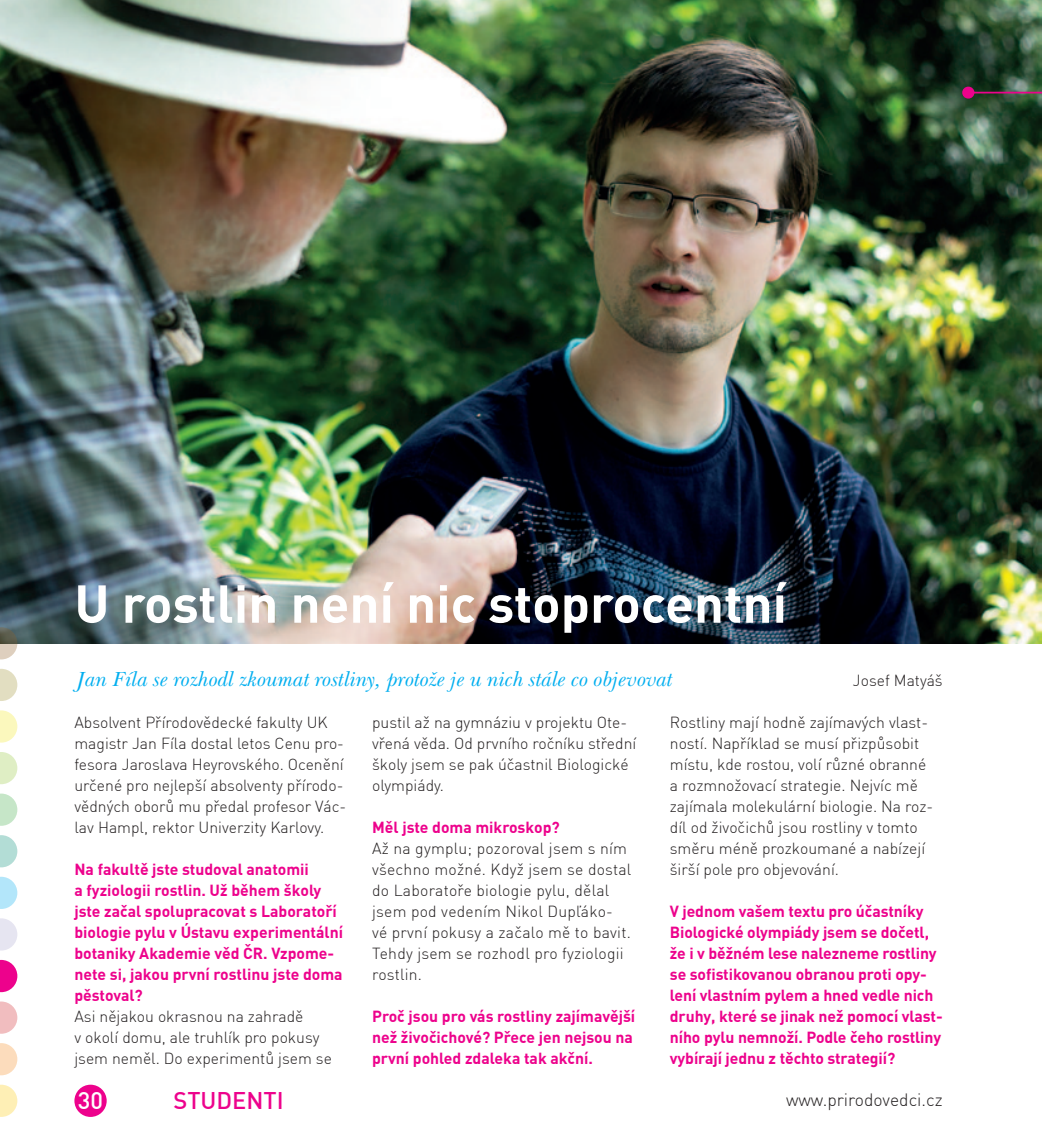
<style>
.page{position:relative;width:1042px;height:1141px;background:#fff}
.page>*{position:absolute;margin:0;border:0;box-sizing:border-box;transform-origin:0 0}
.t1{font:700 52.5px "DIN Pro";color:#fff}
.t2{font:500 23.62px "DINCE";color:#ed028c}
.t3{font:500 23.62px "DINCE";color:#fff}
.t4{font:italic 21px "Baskerville Han TOT";color:#00aeef}
.t5{font:300 17.5px "DINCE";color:#231f20}
.t6{font:300 15.75px/21px "DINCE";color:#231f20}
.t7{font:700 15.75px/21px "DINCE";letter-spacing:-.005em;color:#ed028c}
</style>
<div class="page">
<img style="left:0;top:0;width:1042px;height:644px">
<div style="left:963px;top:87px;width:10px;height:11px;background:#ed028c;border-radius:50%"></div>
<div style="left:962px;top:87px;width:12px;height:12px;border:2px solid #ed028c;border-radius:50%"></div>
<hr style="left:968px;top:92px;width:74px;height:1px;background:#ed028c">
<div style="left:74px;top:1085px;width:33px;height:32px;background:#ed028c;border-radius:50%"></div>
<svg style="left:0;top:1085px;width:17px;height:32px"></svg>
<svg style="left:0;top:1043px;width:17px;height:32px"></svg>
<svg style="left:0;top:1001px;width:17px;height:33px"></svg>
<svg style="left:0;top:960px;width:17px;height:32px"></svg>
<svg style="left:0;top:918px;width:17px;height:33px"></svg>
<svg style="left:0;top:877px;width:17px;height:32px"></svg>
<svg style="left:0;top:835px;width:17px;height:32px"></svg>
<svg style="left:0;top:794px;width:17px;height:32px"></svg>
<svg style="left:0;top:752px;width:17px;height:32px"></svg>
<svg style="left:0;top:710px;width:17px;height:33px"></svg>
<svg style="left:0;top:669px;width:17px;height:32px"></svg>
<svg style="left:0;top:627px;width:17px;height:32px"></svg>
<h1 class="t1" style="left:74px;top:568px;width:714px">U rostlin není nic stoprocentní</h1>
<h3 class="t4" style="left:74px;top:668px;width:598px">Jan Fíla se rozhodl zkoumat rostliny, protože je u nich stále co objevovat</h3>
<p class="t6" style="left:853px;top:669px;width:91px">Josef Matyáš</p>
<p class="t6" style="left:74px;top:711px;width:273px">Absolvent Přírodovědecké fakulty UK magistr Jan Fíla dostal letos Cenu pro&shy;fesora Jaroslava Heyrovského. Ocenění určené pro nejlepší absolventy přírodo&shy;vědných oborů mu předal profesor Vác&shy;lav Hampl, rektor Univerzity Karlovy.</p>
<p class="t7" style="left:74px;top:858px;width:270px">Na fakultě jste studoval anatomii<br>a fyziologii rostlin. Už během školy jste začal spolupracovat s Laboratoří biologie pylu v Ústavu experimentální botaniky Akademie věd ČR. Vzpome&shy;nete si, jakou první rostlinu jste doma pěstoval?</p>
<p class="t6" style="left:74px;top:1005px;width:259px">Asi nějakou okrasnou na zahradě<br>v okolí domu, ale truhlík pro pokusy jsem neměl. Do experimentů jsem se</p>
<p class="t6" style="left:670px;top:711px;width:265px">Rostliny mají hodně zajímavých vlast&shy;ností. Například se musí přizpůsobit místu, kde rostou, volí různé obranné a rozmnožovací strategie. Nejvíc mě zajímala molekulární biologie. Na roz&shy;díl od živočichů jsou rostliny v tomto směru méně prozkoumané a nabízejí širší pole pro objevování.</p>
<p class="t7" style="left:670px;top:900px;width:274px">V jednom vašem textu pro účastníky Biologické olympiády jsem se dočetl, že i v běžném lese nalezneme rostliny se sofistikovanou obranou proti opy&shy;lení vlastním pylem a hned vedle nich druhy, které se jinak než pomocí vlast&shy;ního pylu nemnoží. Podle čeho rostliny vybírají jednu z těchto strategií?</p>
<p class="t6" style="left:372px;top:711px;width:266px">pustil až na gymnáziu v projektu Ote&shy;vřená věda. Od prvního ročníku střední školy jsem se pak účastnil Biologické olympiády.</p>
<p class="t7" style="left:372px;top:816px;width:189px">Měl jste doma mikroskop?</p>
<p class="t6" style="left:372px;top:837px;width:261px">Až na gymplu; pozoroval jsem s ním všechno možné. Když jsem se dostal do Laboratoře biologie pylu, dělal jsem pod vedením Nikol Dupľáko&shy;vé první pokusy a začalo mě to bavit.<br>Tehdy jsem se rozhodl pro fyziologii rostlin.</p>
<p class="t7" style="left:372px;top:1005px;width:265px">Proč jsou pro vás rostliny zajímavější než živočichové? Přece jen nejsou na první pohled zdaleka tak akční.</p>
<h2 class="t3" style="left:78px;top:1085px;width:27px">30</h2>
<h2 class="t2" style="left:173px;top:1085px;width:112px">STUDENTI</h2>
<p class="t5" style="left:786px;top:1089px;width:158px">www.prirodovedci.cz</p>
</div>
